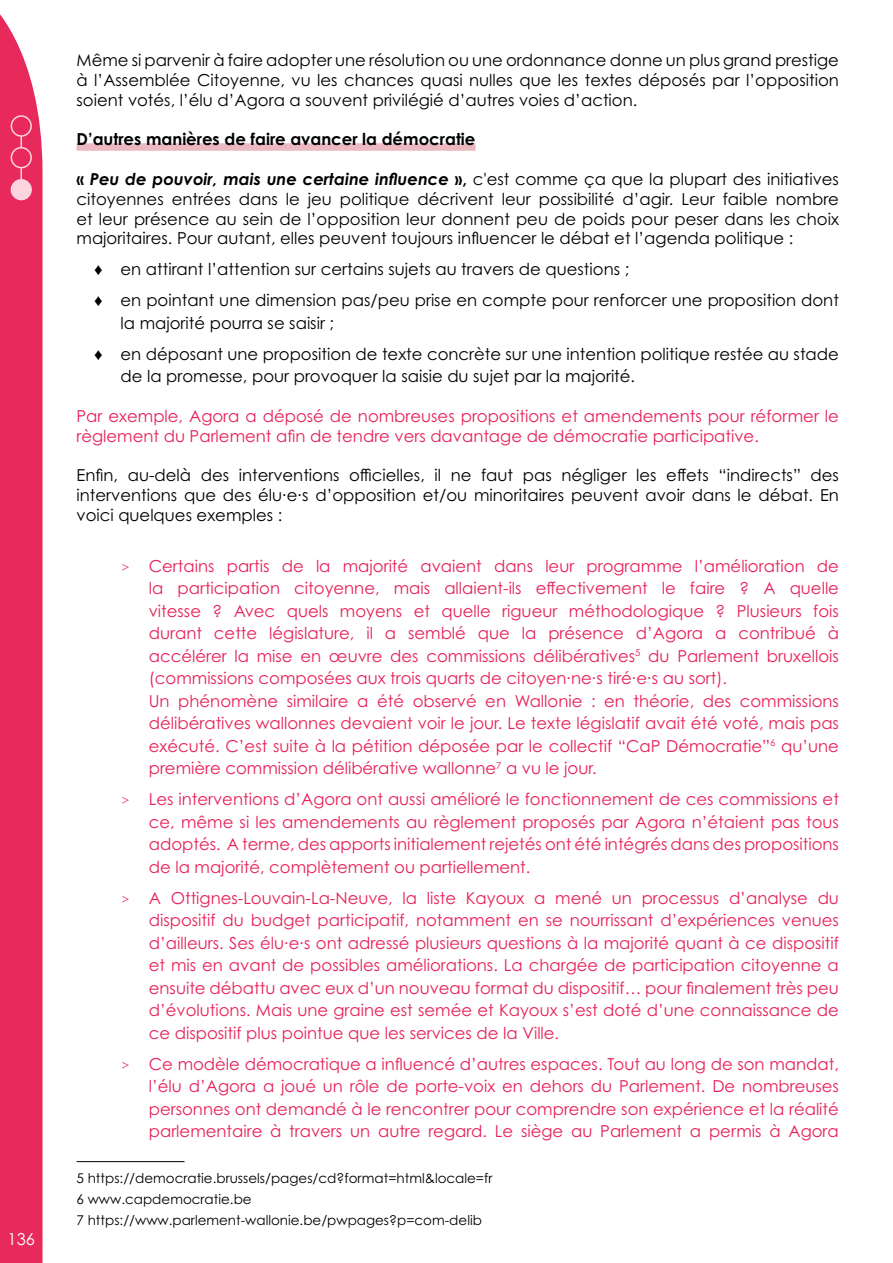
<style>
.page{position:relative;width:893px;height:1263px;background:#fff}
.page>*{position:absolute;margin:0;border:0;box-sizing:border-box;transform-origin:0 0}
.t1{font:16.5px/22.5px "Century Gothic Pro";color:#e7215a;text-align:justify}
.t2{font:16.5px/19.8px "Century Gothic Pro";color:#000;text-align:justify}
.t3{font:700 16.5px "Century Gothic Pro";color:#000}
.t4{font:16.5px "Century Gothic Pro";color:#fff}
.t5{font:13.5px/21.3px "Century Gothic Pro";color:#000}
.s1{font-weight:700}
.s2{font-weight:700;font-style:italic}
.s3{font-family:"Andale Mono"}
.s4{font-family:"Anth"}
</style>
<div class="page">
<div style="left:0;top:14px;width:43px;height:1249px;background:#e7295c"></div>
<div style="left:11px;top:180px;width:20px;height:20px;background:#fad4de;border-radius:50%"></div>
<div style="left:11px;top:179px;width:21px;height:21px;border:2px solid #fff;border-radius:50%"></div>
<svg style="left:10px;top:115px;width:23px;height:65px"></svg>
<div style="left:77px;top:143px;width:398px;height:8px;background:#ecb9c0"></div>
<hr style="left:77px;top:1161px;width:108px;height:1px;background:#000">
<p class="t4" style="left:8px;top:1229px;width:29px">136</p>
<p class="t2" style="left:77px;top:50px;width:764px">Même si parvenir à faire adopter une résolution ou une ordonnance donne un plus grand prestige à l’Assemblée Citoyenne, vu les chances quasi nulles que les textes déposés par l’opposition soient votés, l’élu d’Agora a souvent privilégié d’autres voies d’action.</p>
<p class="t3" style="left:77px;top:129px;width:400px">D’autres manières de faire avancer la démocratie</p>
<p class="t2" style="left:77px;top:169px;width:764px"><span class="s1">«</span> <span class="s2">Peu de pouvoir, mais une certaine influence</span> <span class="s1">»,</span> c'est comme ça que la plupart des initiatives citoyennes entrées dans le jeu politique décrivent leur possibilité d’agir. Leur faible nombre et leur présence au sein de l’opposition leur donnent peu de poids pour peser dans les choix majoritaires. Pour autant, elles peuvent toujours influencer le débat et l’agenda politique :</p>
<p class="t2" style="left:94px;top:254px;width:747px;line-height:31px"><span class="s3">♦</span> en attirant l’attention sur certains sujets au travers de questions ;<br><span class="s3">♦</span> en pointant une dimension pas/peu prise en compte pour renforcer une proposition dont</p>
<p class="t2" style="left:94px;top:307px;width:747px;line-height:31px;text-indent:27px">la majorité pourra se saisir ;<br><span class="s3">♦</span> en déposant une proposition de texte concrète sur une intention politique restée au stade</p>
<p class="t2" style="left:121px;top:366px;width:516px">de la promesse, pour provoquer la saisie du sujet par la majorité.</p>
<p class="t1" style="left:77px;top:406px;width:764px;line-height:19.8px">Par exemple, Agora a déposé de nombreuses propositions et amendements pour réformer le règlement du Parlement afin de tendre vers davantage de démocratie participative.</p>
<p class="t2" style="left:77px;top:465px;width:764px">Enfin, au-delà des interventions officielles, il ne faut pas négliger les effets “indirects” des interventions que des élu·e·s d’opposition et/ou minoritaires peuvent avoir dans le débat. En voici quelques exemples :</p>
<p class="t1" style="left:149px;top:554px;width:692px;text-align:left;text-indent:-27px"><span class="s4">&gt;</span> Certains partis de la majorité avaient dans leur programme l’amélioration de la participation citoyenne, mais allaient-ils effectivement le faire ? A quelle vitesse ? Avec quels moyens et quelle rigueur méthodologique ? Plusieurs fois durant cette législature, il a semblé que la présence d’Agora a contribué à accélérer la mise en œuvre des commissions délibératives<sup>5</sup> du Parlement bruxellois (commissions composées aux trois quarts de citoyen·ne·s tiré·e·s au sort).<br>Un phénomène similaire a été observé en Wallonie : en théorie, des commissions délibératives wallonnes devaient voir le jour. Le texte législatif avait été voté, mais pas exécuté. C’est suite à la pétition déposée par le collectif “CaP Démocratie”<sup>6</sup> qu’une première commission délibérative wallonne<sup>7</sup> a vu le jour.</p>
<p class="t1" style="left:149px;top:788px;width:692px;text-indent:-27px"><span class="s4">&gt;</span> Les interventions d’Agora ont aussi amélioré le fonctionnement de ces commissions et ce, même si les amendements au règlement proposés par Agora n’étaient pas tous adoptés. A terme, des apports initialement rejetés ont été intégrés dans des propositions de la majorité, complètement ou partiellement.</p>
<p class="t1" style="left:149px;top:886px;width:692px;text-indent:-27px"><span class="s4">&gt;</span> A Ottignes-Louvain-La-Neuve, la liste Kayoux a mené un processus d’analyse du dispositif du budget participatif, notamment en se nourrissant d’expériences venues d’ailleurs. Ses élu·e·s ont adressé plusieurs questions à la majorité quant à ce dispositif et mis en avant de possibles améliorations. La chargée de participation citoyenne a ensuite débattu avec eux d’un nouveau format du dispositif… pour finalement très peu d’évolutions. Mais une graine est semée et Kayoux s’est doté d’une connaissance de ce dispositif plus pointue que les services de la Ville.</p>
<p class="t1" style="left:149px;top:1052px;width:692px;text-indent:-27px"><span class="s4">&gt;</span> Ce modèle démocratique a influencé d’autres espaces. Tout au long de son mandat, l’élu d’Agora a joué un rôle de porte-voix en dehors du Parlement. De nombreuses personnes ont demandé à le rencontrer pour comprendre son expérience et la réalité parlementaire à travers un autre regard. Le siège au Parlement a permis à Agora</p>
<p class="t5" style="left:77px;top:1167px;width:417px">5 https://democratie.brussels/pages/cd?format=html&amp;locale=fr<br>6 www.capdemocratie.be<br>7 https://www.parlement-wallonie.be/pwpages?p=com-delib</p>
</div>
